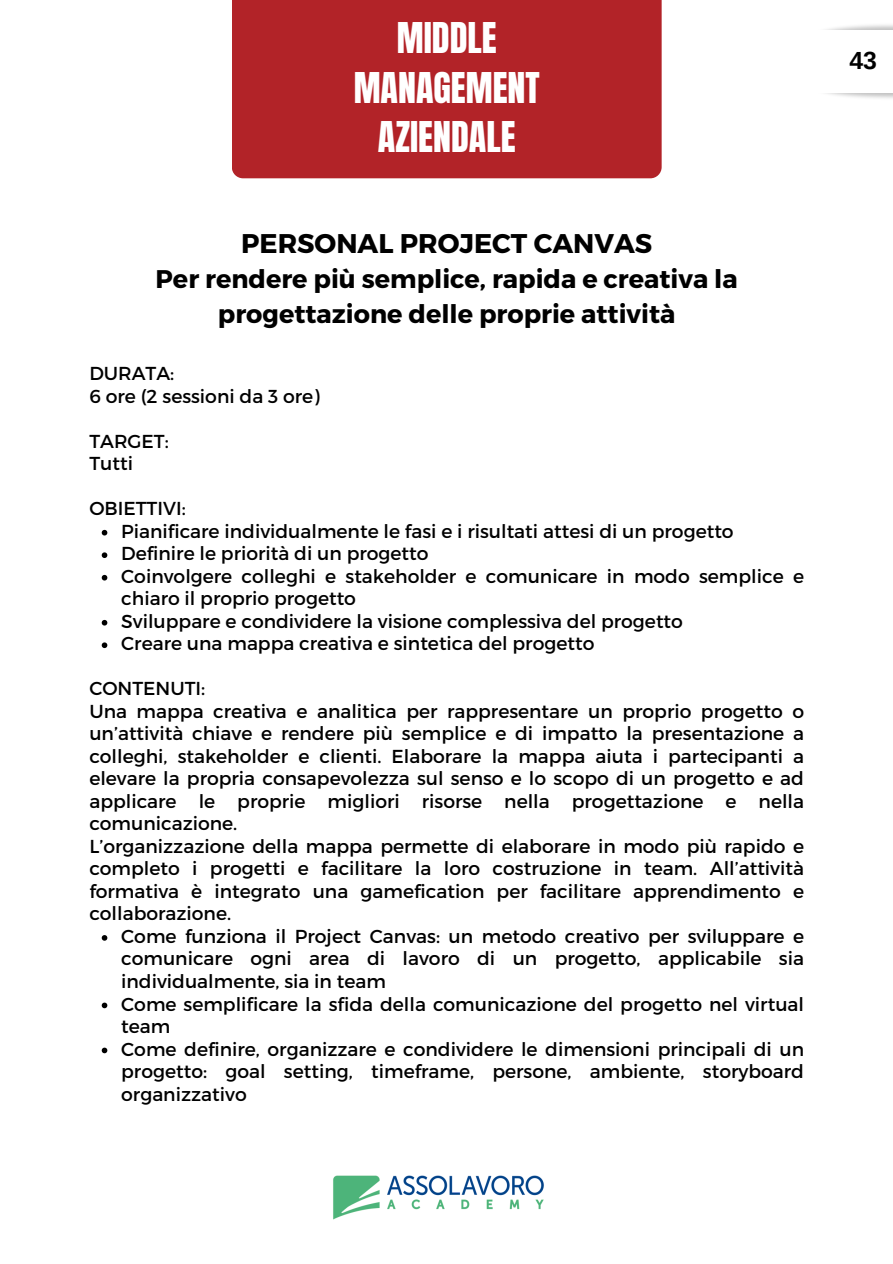
<style>
.page{position:relative;width:893px;height:1264px;background:#fff}
.page>*{position:absolute;margin:0;border:0;box-sizing:border-box;transform-origin:0 0}
.t1{font:36px/49.5px "Anton";color:#fff;text-align:center}
.t2{font:700 27px "Montserrat";color:#000}
.t3{font:700 25.5px/34.8px "Montserrat";color:#000;text-align:center}
.t4{font:700 24.75px "Arimo";color:#000}
.t5{font:18.75px/22.5px "Montserrat";color:#000;text-align:justify}
</style>
<div class="page">
<svg style="left:102px;top:530px;width:5px;height:5px"></svg>
<svg style="left:102px;top:552px;width:5px;height:6px"></svg>
<svg style="left:102px;top:575px;width:5px;height:5px"></svg>
<svg style="left:102px;top:620px;width:5px;height:5px"></svg>
<svg style="left:102px;top:642px;width:5px;height:6px"></svg>
<svg style="left:102px;top:935px;width:5px;height:5px"></svg>
<svg style="left:102px;top:1002px;width:5px;height:6px"></svg>
<svg style="left:102px;top:1047px;width:5px;height:6px"></svg>
<img style="left:333px;top:1175px;width:211px;height:45px">
<div style="left:232px;top:0;width:429px;height:178px;background:#b22328"></div>
<p class="t1" style="left:353px;top:14px;width:187px">MIDDLE<br>MANAGEMENT<br>AZIENDALE</p>
<h1 class="t1" style="left:371px;top:18px;width:187px">MIDDLE<br>MANAGEMENT<br>AZIENDALE</h1>
<p class="t2" style="left:241px;top:226px;width:412px">PERSONAL PROJECT CANVAS</p>
<p class="t3" style="left:156px;top:260px;width:583px">Per rendere più semplice, rapida e creativa la progettazione delle proprie attività</p>
<h1 class="t5" style="left:89px;top:361px;width:86px">DURATA:</h1>
<p class="t5" style="left:89px;top:384px;width:232px">6 ore (2 sessioni da 3 ore)</p>
<p class="t5" style="left:89px;top:429px;width:81px">TARGET:</p>
<h2 class="t5" style="left:89px;top:451px;width:45px">Tutti</h2>
<p class="t5" style="left:89px;top:496px;width:98px">OBIETTIVI:</p>
<p class="t5" style="left:121px;top:519px;width:614px">Pianificare individualmente le fasi e i risultati attesi di un progetto</p>
<p class="t5" style="left:121px;top:541px;width:309px">Definire le priorità di un progetto</p>
<p class="t5" style="left:121px;top:564px;width:684px">Coinvolgere colleghi e stakeholder e comunicare in modo semplice e chiaro il proprio progetto</p>
<h3 class="t5" style="left:121px;top:609px;width:563px">Sviluppare e condividere la visione complessiva del progetto</h3>
<p class="t5" style="left:121px;top:631px;width:474px">Creare una mappa creativa e sintetica del progetto</p>
<p class="t5" style="left:89px;top:676px;width:117px">CONTENUTI:</p>
<p class="t5" style="left:89px;top:699px;width:716px">Una mappa creativa e analitica per rappresentare un proprio progetto o un’attività chiave e rendere più semplice e di impatto la presentazione a colleghi, stakeholder e clienti. Elaborare la mappa aiuta i partecipanti a elevare la propria consapevolezza sul senso e lo scopo di un progetto e ad applicare le proprie migliori risorse nella progettazione e nella comunicazione.</p>
<p class="t5" style="left:89px;top:834px;width:716px">L’organizzazione della mappa permette di elaborare in modo più rapido e completo i progetti e facilitare la loro costruzione in team. All’attività formativa è integrato una gamefication per facilitare apprendimento e collaborazione.</p>
<p class="t5" style="left:121px;top:924px;width:684px">Come funziona il Project Canvas: un metodo creativo per sviluppare e comunicare ogni area di lavoro di un progetto, applicabile sia individualmente, sia in team</p>
<p class="t5" style="left:121px;top:991px;width:684px">Come semplificare la sfida della comunicazione del progetto nel virtual team</p>
<p class="t5" style="left:121px;top:1036px;width:684px">Come definire, organizzare e condividere le dimensioni principali di un progetto: goal setting, timeframe, persone, ambiente, storyboard organizzativo</p>
<p class="t4" style="left:849px;top:47px;width:29px">43</p>
</div>
